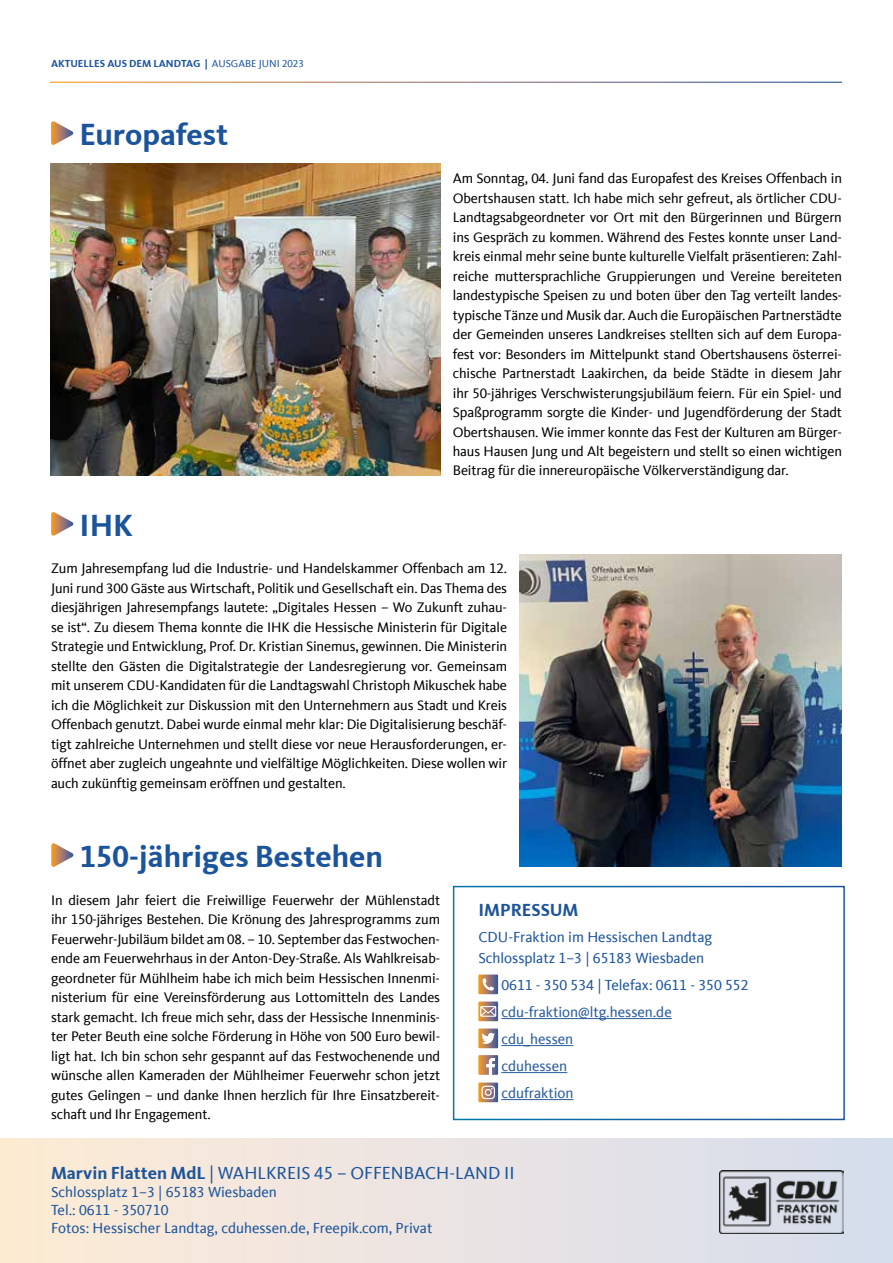
<style>
.page{position:relative;width:893px;height:1263px;background:#fff}
.page>*{position:absolute;margin:0;border:0;box-sizing:border-box;transform-origin:0 0}
.t1{font:700 31.5px "CDU Kievit Tab";color:#1c549c}
.t2{font:18px "CDU Kievit Tab";color:#1c549c}
.t3{font:700 18px "CDU Kievit Tab";color:#1c549c}
.t4{font:15px/18px "CDU Kievit Tab";color:#1c549c}
.t5{font:15px/27px "CDU Kievit Tab";color:#275b9b}
.t6{font:14.25px/19.5px "CDU Kievit Tab";letter-spacing:-.01em;color:#000;text-align:justify}
.t7{font:700 10.5px "CDU Kievit Tab";color:#1c549c}
.s1{font-weight:400}
.s2{font-weight:700}
</style>
<div class="page">
<div style="left:0;top:1139px;width:893px;height:124px;background:linear-gradient(to right,#ffecd7,#d3daec)"></div>
<img style="left:720px;top:1170px;width:123px;height:63px">
<div style="left:453px;top:886px;width:392px;height:234px;border:2px solid #fff"></div>
<hr style="left:501px;top:1018px;width:171px;height:1px;background:#275b9b">
<hr style="left:501px;top:1045px;width:72px;height:1px;background:#275b9b">
<hr style="left:501px;top:1072px;width:66px;height:1px;background:#275b9b">
<hr style="left:501px;top:1099px;width:73px;height:1px;background:#275b9b">
<svg style="left:478px;top:974px;width:20px;height:20px"></svg>
<svg style="left:478px;top:1001px;width:20px;height:20px"></svg>
<svg style="left:478px;top:1028px;width:20px;height:20px"></svg>
<svg style="left:478px;top:1055px;width:20px;height:20px"></svg>
<svg style="left:478px;top:1082px;width:20px;height:20px"></svg>
<svg style="left:51px;top:121px;width:23px;height:24px"></svg>
<img style="left:51px;top:163px;width:389px;height:313px">
<svg style="left:51px;top:512px;width:23px;height:24px"></svg>
<img style="left:520px;top:554px;width:322px;height:312px">
<svg style="left:51px;top:843px;width:23px;height:24px"></svg>
<p class="t7" style="left:51px;top:57px;width:254px">AKTUELLES AUS DEM LANDTAG | <span class="s1">AUSGABE JUNI 2023</span></p>
<h1 class="t1" style="left:79px;top:116px;width:151px">Europafest</h1>
<h1 class="t1" style="left:79px;top:507px;width:55px">IHK</h1>
<p class="t6" style="left:453px;top:169px;width:391px">Am Sonntag, 04. Juni fand das Europafest des Kreises Offenbach in Obertshausen statt. Ich habe mich sehr gefreut, als örtlicher CDU-Landtagsabgeordneter vor Ort mit den Bürgerinnen und Bürgern ins Gespräch zu kommen. Während des Festes konnte unser Land&shy;kreis einmal mehr seine bunte kulturelle Vielfalt präsentieren: Zahl&shy;reiche muttersprachliche Gruppierungen und Vereine bereiteten landestypische Speisen zu und boten über den Tag verteilt landes&shy;typische Tänze und Musik dar. Auch die Europäischen Partnerstädte der Gemeinden unseres Landkreises stellten sich auf dem Europa&shy;fest vor: Besonders im Mittelpunkt stand Obertshausens österrei&shy;chische Partnerstadt Laakirchen, da beide Städte in diesem Jahr ihr 50-jähriges Verschwisterungsjubiläum feiern. Für ein Spiel- und Spaßprogramm sorgte die Kinder- und Jugendförderung der Stadt Obertshausen. Wie immer konnte das Fest der Kulturen am Bürger&shy;haus Hausen Jung und Alt begeistern und stellt so einen wichtigen Beitrag für die innereuropäische Völkerverständigung dar.</p>
<p class="t6" style="left:51px;top:559px;width:458px">Zum Jahresempfang lud die Industrie- und Handelskammer Offenbach am 12.<br>Juni rund 300 Gäste aus Wirtschaft, Politik und Gesellschaft ein. Das Thema des diesjährigen Jahresempfangs lautete: „Digitales Hessen – Wo Zukunft zuhau&shy;se ist“. Zu diesem Thema konnte die IHK die Hessische Ministerin für Digitale Strategie und Entwicklung, Prof. Dr. Kristian Sinemus, gewinnen. Die Ministerin stellte den Gästen die Digitalstrategie der Landesregierung vor. Gemeinsam mit unserem CDU-Kandidaten für die Landtagswahl Christoph Mikuschek habe ich die Möglichkeit zur Diskussion mit den Unternehmern aus Stadt und Kreis Offenbach genutzt. Dabei wurde einmal mehr klar: Die Digitalisierung beschäf&shy;tigt zahlreiche Unternehmen und stellt diese vor neue Herausforderungen, er&shy;öffnet aber zugleich ungeahnte und vielfältige Möglichkeiten. Diese wollen wir auch zukünftig gemeinsam eröffnen und gestalten.</p>
<h1 class="t1" style="left:80px;top:838px;width:305px">150-jähriges Bestehen</h1>
<p class="t6" style="left:51px;top:890px;width:390px">In diesem Jahr feiert die Freiwillige Feuerwehr der Mühlenstadt ihr 150-jähriges Bestehen. Die Krönung des Jahresprogramms zum Feuerwehr-Jubiläum bildet am 08. – 10. September das Festwochen&shy;ende am Feuerwehrhaus in der Anton-Dey-Straße. Als Wahlkreisab&shy;geordneter für Mühlheim habe ich mich beim Hessischen Innenmi&shy;nisterium für eine Vereinsförderung aus Lottomitteln des Landes stark gemacht. Ich freue mich sehr, dass der Hessische Innenminis&shy;ter Peter Beuth eine solche Förderung in Höhe von 500 Euro bewil&shy;ligt hat. Ich bin schon sehr gespannt auf das Festwochenende und wünsche allen Kameraden der Mühlheimer Feuerwehr schon jetzt gutes Gelingen – und danke Ihnen herzlich für Ihre Einsatzbereit&shy;schaft und Ihr Engagement.</p>
<p class="t3" style="left:478px;top:900px;width:102px">IMPRESSUM</p>
<p class="t4" style="left:478px;top:926px;width:235px;line-height:21px">CDU-Fraktion im Hessischen Landtag<br>Schlossplatz 1–3 | 65183 Wiesbaden</p>
<p class="t4" style="left:501px;top:976px;width:249px">0611 - 350 534 | Telefax: 0611 - 350 552</p>
<p class="t5" style="left:501px;top:998px;width:172px">cdu-fraktion@ltg.hessen.de cdu_hessen<br>cduhessen<br>cdufraktion</p>
<p class="t2" style="left:51px;top:1163px;width:465px"><span class="s2">Marvin Flatten MdL</span> | WAHLKREIS 45 – OFFENBACH-LAND II</p>
<p class="t4" style="left:51px;top:1183px;width:383px">Schlossplatz 1–3 | 65183 Wiesbaden<br>Tel.: 0611 - 350710<br>Fotos: Hessischer Landtag, cduhessen.de, Freepik.com, Privat</p>
</div>
